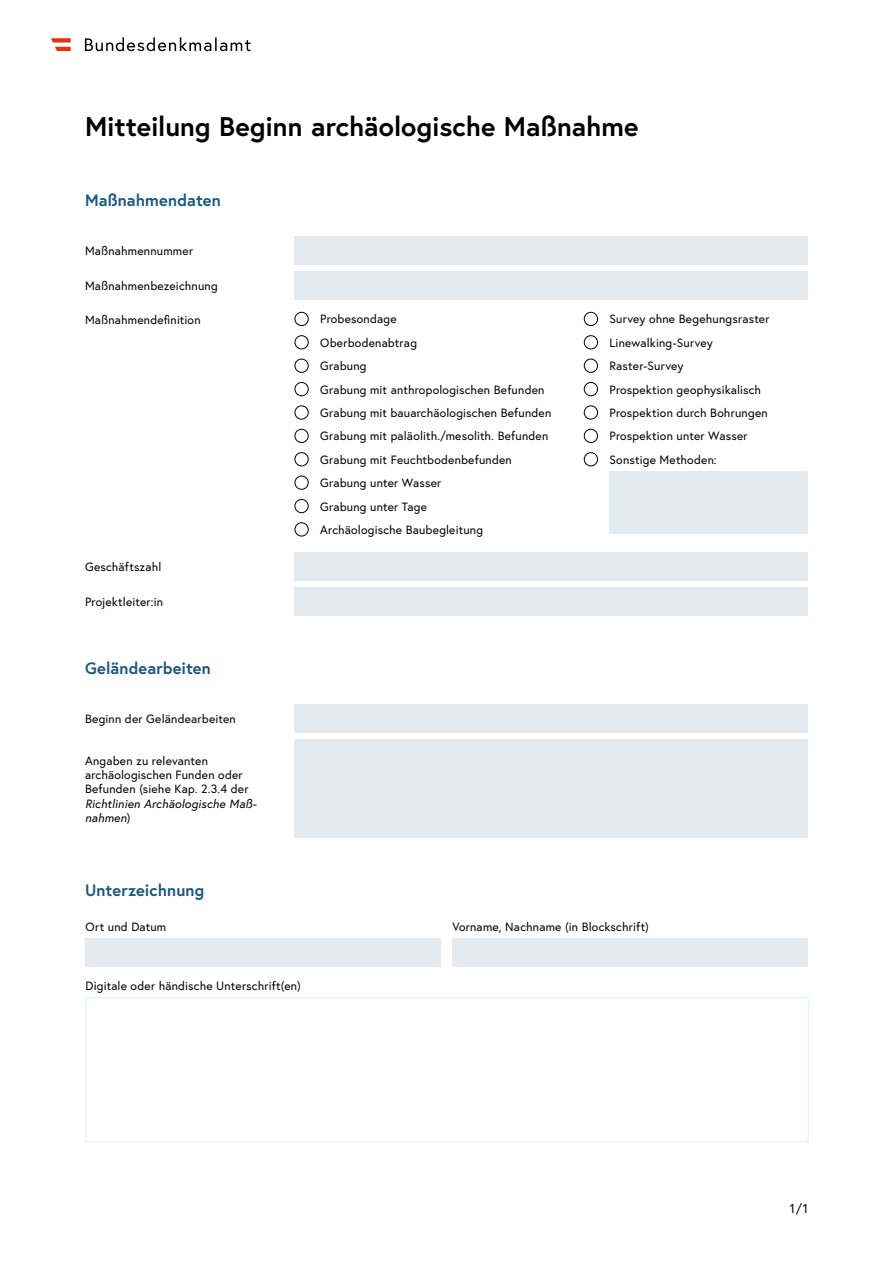
<style>
.page{position:relative;width:893px;height:1263px;background:#fff}
.page>*{position:absolute;margin:0;border:0;box-sizing:border-box;transform-origin:0 0}
.h1_ohne_Nummerierung{font:700 27px "Europa Austria";color:#000}
.h2_ohne_Nummerierung{font:700 16.5px "Europa Austria";letter-spacing:.005em;color:#1b587c}
.t1{font:12.75px "Europa Austria";color:#000}
.p_small{font:12px/23.4px "Europa Austria";letter-spacing:.015em;color:#000}
.t2{font:italic 12px/14.2px "Europa Austria";letter-spacing:.015em;color:#000}
.s1{font-style:normal}
</style>
<div class="page">
<svg style="left:85px;top:37px;width:166px;height:14px"></svg>
<svg style="left:51px;top:38px;width:20px;height:13px"></svg>
<div style="left:295px;top:237px;width:513px;height:28px;background:#e4ebf0"></div>
<div style="left:295px;top:704px;width:513px;height:28px;background:#e4ebf0"></div>
<div style="left:295px;top:272px;width:513px;height:28px;background:#e4ebf0"></div>
<div style="left:295px;top:739px;width:513px;height:99px;background:#e4ebf0"></div>
<div style="left:295px;top:552px;width:513px;height:28px;background:#e4ebf0"></div>
<div style="left:295px;top:587px;width:513px;height:29px;background:#e4ebf0"></div>
<div style="left:610px;top:472px;width:198px;height:62px;background:#e4ebf0"></div>
<div style="left:295px;top:312px;width:14px;height:14px;border:1px solid #000;border-radius:50%"></div>
<div style="left:584px;top:312px;width:14px;height:14px;border:1px solid #000;border-radius:50%"></div>
<div style="left:584px;top:335px;width:14px;height:14px;border:1px solid #000;border-radius:50%"></div>
<div style="left:584px;top:359px;width:14px;height:14px;border:1px solid #000;border-radius:50%"></div>
<div style="left:584px;top:382px;width:14px;height:14px;border:1px solid #000;border-radius:50%"></div>
<div style="left:584px;top:405px;width:14px;height:14px;border:1px solid #000;border-radius:50%"></div>
<div style="left:584px;top:429px;width:14px;height:14px;border:1px solid #000;border-radius:50%"></div>
<div style="left:584px;top:452px;width:14px;height:14px;border:1px solid #000;border-radius:50%"></div>
<div style="left:295px;top:335px;width:14px;height:14px;border:1px solid #000;border-radius:50%"></div>
<div style="left:295px;top:359px;width:14px;height:14px;border:1px solid #000;border-radius:50%"></div>
<div style="left:295px;top:382px;width:14px;height:14px;border:1px solid #000;border-radius:50%"></div>
<div style="left:295px;top:405px;width:14px;height:14px;border:1px solid #000;border-radius:50%"></div>
<div style="left:295px;top:429px;width:14px;height:14px;border:1px solid #000;border-radius:50%"></div>
<div style="left:295px;top:452px;width:14px;height:14px;border:1px solid #000;border-radius:50%"></div>
<div style="left:295px;top:476px;width:14px;height:14px;border:1px solid #000;border-radius:50%"></div>
<div style="left:295px;top:499px;width:14px;height:14px;border:1px solid #000;border-radius:50%"></div>
<div style="left:295px;top:522px;width:14px;height:14px;border:1px solid #000;border-radius:50%"></div>
<div style="left:85px;top:938px;width:356px;height:29px;background:#e4ebf0"></div>
<div style="left:452px;top:938px;width:356px;height:29px;background:#e4ebf0"></div>
<div style="left:86px;top:997px;width:722px;height:145px;border:1px solid #e4ebf0"></div>
<h1 class="h1_ohne_Nummerierung" style="left:85px;top:108px;width:555px">Mitteilung Beginn archäologische Maßnahme</h1>
<h2 class="h2_ohne_Nummerierung" style="left:85px;top:189px;width:137px">Maßnahmendaten</h2>
<p class="p_small" style="left:85px;top:239px;width:110px">Maßnahmennummer</p>
<p class="p_small" style="left:85px;top:274px;width:134px">Maßnahmenbezeichnung</p>
<p class="p_small" style="left:85px;top:308px;width:117px">Maßnahmendefinition</p>
<p class="p_small" style="left:320px;top:307px;width:233px">Probesondage<br>Oberbodenabtrag<br>Grabung<br>Grabung mit anthropologischen Befunden<br>Grabung mit bauarchäologischen Befunden<br>Grabung mit paläolith./mesolith. Befunden<br>Grabung mit Feuchtbodenbefunden<br>Grabung unter Wasser<br>Grabung unter Tage<br>Archäologische Baubegleitung</p>
<p class="p_small" style="left:610px;top:307px;width:162px">Survey ohne Begehungsraster<br>Linewalking-Survey<br>Raster-Survey<br>Prospektion geophysikalisch<br>Prospektion durch Bohrungen<br>Prospektion unter Wasser<br>Sonstige Methoden:</p>
<p class="p_small" style="left:85px;top:555px;width:78px">Geschäftszahl</p>
<p class="p_small" style="left:85px;top:590px;width:79px">Projektleiter:in</p>
<h2 class="h2_ohne_Nummerierung" style="left:85px;top:657px;width:127px">Geländearbeiten</h2>
<p class="p_small" style="left:85px;top:707px;width:152px">Beginn der Geländearbeiten</p>
<p class="p_small" style="left:85px;top:753px;width:165px;line-height:14.2px">Angaben zu relevanten archäologischen Funden oder<br>Befunden (siehe Kap. 2.3.4 der</p>
<p class="t2" style="left:85px;top:796px;width:173px">Richtlinien Archäologische Maß&shy;nahmen<span class="s1">)</span></p>
<h2 class="h2_ohne_Nummerierung" style="left:85px;top:879px;width:121px">Unterzeichnung</h2>
<p class="p_small" style="left:86px;top:915px;width:82px">Ort und Datum</p>
<p class="p_small" style="left:452px;top:915px;width:198px">Vorname, Nachname (in Blockschrift)</p>
<p class="p_small" style="left:86px;top:974px;width:217px">Digitale oder händische Unterschrift(en)</p>
<p class="t1" style="left:790px;top:1200px;width:20px">1/1</p>
</div>
